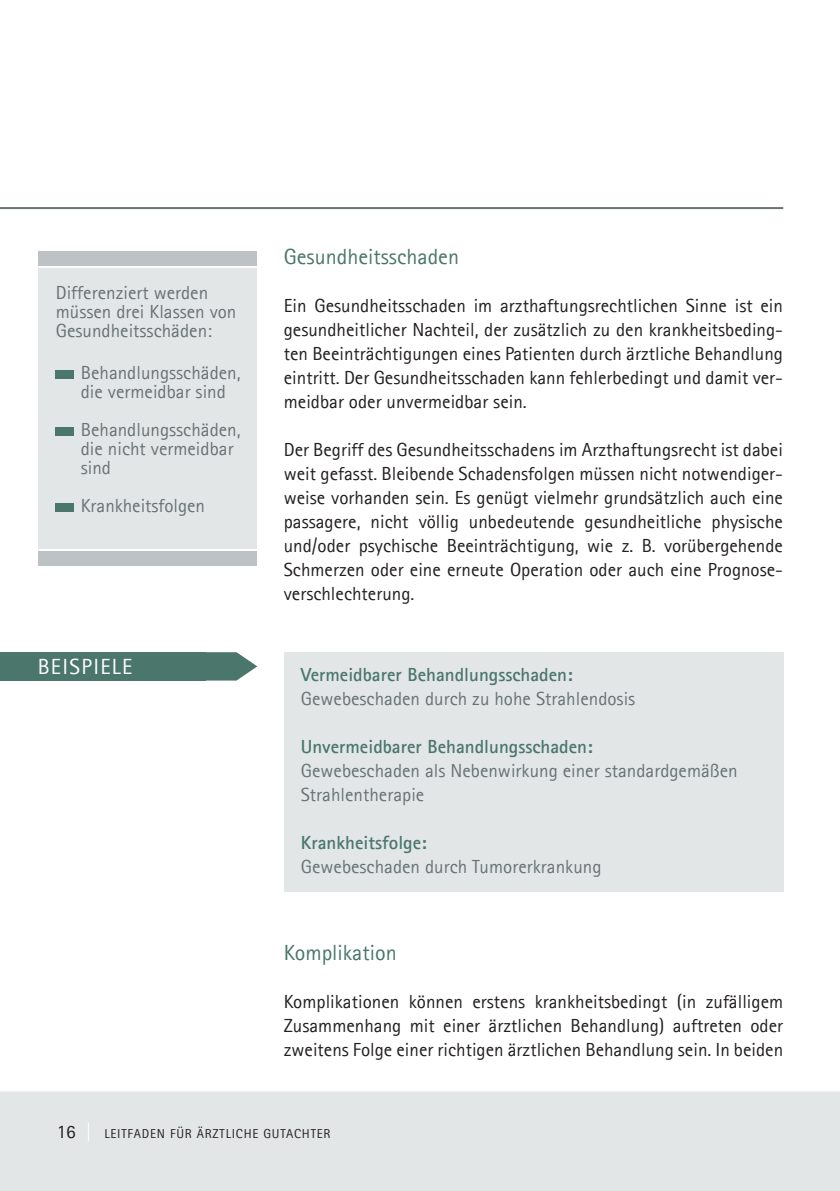
<style>
.page{position:relative;width:840px;height:1191px;background:#fff}
.page>*{position:absolute;margin:0;border:0;box-sizing:border-box;transform-origin:0 0}
.t1{font:22px "Agfa Rotis Sans Serif";color:#4a766b}
.t2{font:22px "Agfa Rotis Sans Serif";letter-spacing:.06em;color:#fff}
.t3{font:19px/24px "Agfa Rotis Sans Serif";color:#231f20;text-align:justify}
.t4{font:19px/19px "Agfa Rotis Sans Serif";color:#697374}
.t5{font:700 19px "Agfa Rotis Sans Serif";color:#4a766b}
.t6{font:13px "Agfa Rotis Sans Serif";letter-spacing:.06em;color:#231f20}
.s1{font-size:19px}
.s2{font-size:19px;color:#fff}
</style>
<div class="page">
<div style="left:0;top:1091px;width:839px;height:100px;background:#e3e6e7"></div>
<hr style="left:0;top:207px;width:782px;height:2px;background:#697374">
<div style="left:0;top:652px;width:205px;height:28px;background:#4a766b"></div>
<svg style="left:205px;top:652px;width:52px;height:28px"></svg>
<div style="left:283px;top:652px;width:499px;height:239px;background:#e3e6e7"></div>
<div style="left:39px;top:258px;width:218px;height:292px;background:#e3e6e7"></div>
<hr style="left:39px;top:266px;width:218px;height:2px;background:#fff">
<div style="left:39px;top:551px;width:218px;height:14px;background:#bdc3c5"></div>
<hr style="left:39px;top:549px;width:218px;height:2px;background:#fff">
<div style="left:39px;top:251px;width:218px;height:15px;background:#bdc3c5"></div>
<div style="left:56px;top:370px;width:18px;height:9px;background:#4a766b"></div>
<div style="left:56px;top:427px;width:18px;height:9px;background:#4a766b"></div>
<div style="left:56px;top:503px;width:18px;height:9px;background:#4a766b"></div>
<p class="t4" style="left:56px;top:282px;width:182px">Differenziert werden müssen drei Klassen von<br>Gesundheitsschäden:</p>
<p class="t4" style="left:81px;top:363px;width:161px">Behandlungsschäden, die vermeidbar sind</p>
<p class="t4" style="left:81px;top:420px;width:161px">Behandlungsschäden, die nicht vermeidbar sind</p>
<p class="t4" style="left:81px;top:496px;width:126px">Krankheitsfolgen</p>
<p class="t2" style="left:38px;top:654px;width:96px">BEISPIELE</p>
<p class="t1" style="left:283px;top:244px;width:177px">Gesundheitsschaden</p>
<p class="t3" style="left:283px;top:293px;width:500px">Ein Gesundheitsschaden im arzthaftungsrechtlichen Sinne ist ein gesundheitlicher Nachteil, der zusätzlich zu den krankheitsbeding&shy;ten Beeinträchtigungen eines Patienten durch ärztliche Behandlung eintritt. Der Gesundheitsschaden kann fehlerbedingt und damit ver&shy;meidbar oder unvermeidbar sein.</p>
<p class="t3" style="left:283px;top:437px;width:500px">Der Begriff des Gesundheitsschadens im Arzthaftungsrecht ist dabei weit gefasst. Bleibende Schadensfolgen müssen nicht notwendiger&shy;weise vorhanden sein. Es genügt vielmehr grundsätzlich auch eine passagere, nicht völlig unbedeutende gesundheitliche physische und/oder psychische Beeinträchtigung, wie z. B. vorübergehende Schmerzen oder eine erneute Operation oder auch eine Prognose&shy;verschlechterung.</p>
<p class="t5" style="left:300px;top:662px;width:273px">Vermeidbarer Behandlungsschaden:</p>
<p class="t4" style="left:300px;top:688px;width:336px">Gewebeschaden durch zu hohe Strahlendosis</p>
<p class="t5" style="left:300px;top:734px;width:293px">Unvermeidbarer Behandlungsschaden:</p>
<p class="t4" style="left:300px;top:758px;width:438px;line-height:24px">Gewebeschaden als Nebenwirkung einer standardgemäßen<br>Strahlentherapie</p>
<p class="t5" style="left:300px;top:830px;width:127px">Krankheitsfolge:</p>
<p class="t4" style="left:300px;top:856px;width:302px">Gewebeschaden durch Tumorerkrankung</p>
<p class="t1" style="left:283px;top:940px;width:114px">Komplikation</p>
<p class="t3" style="left:283px;top:989px;width:500px">Komplikationen können erstens krankheitsbedingt (in zufälligem Zusammenhang mit einer ärztlichen Behandlung) auftreten oder zweitens Folge einer richtigen ärztlichen Behandlung sein. In beiden</p>
<p class="t6" style="left:57px;top:1125px;width:275px"><span class="s1">16</span> <span class="s2">|</span> LEITFADEN FÜR ÄRZTLICHE GUTACHTER</p>
</div>
